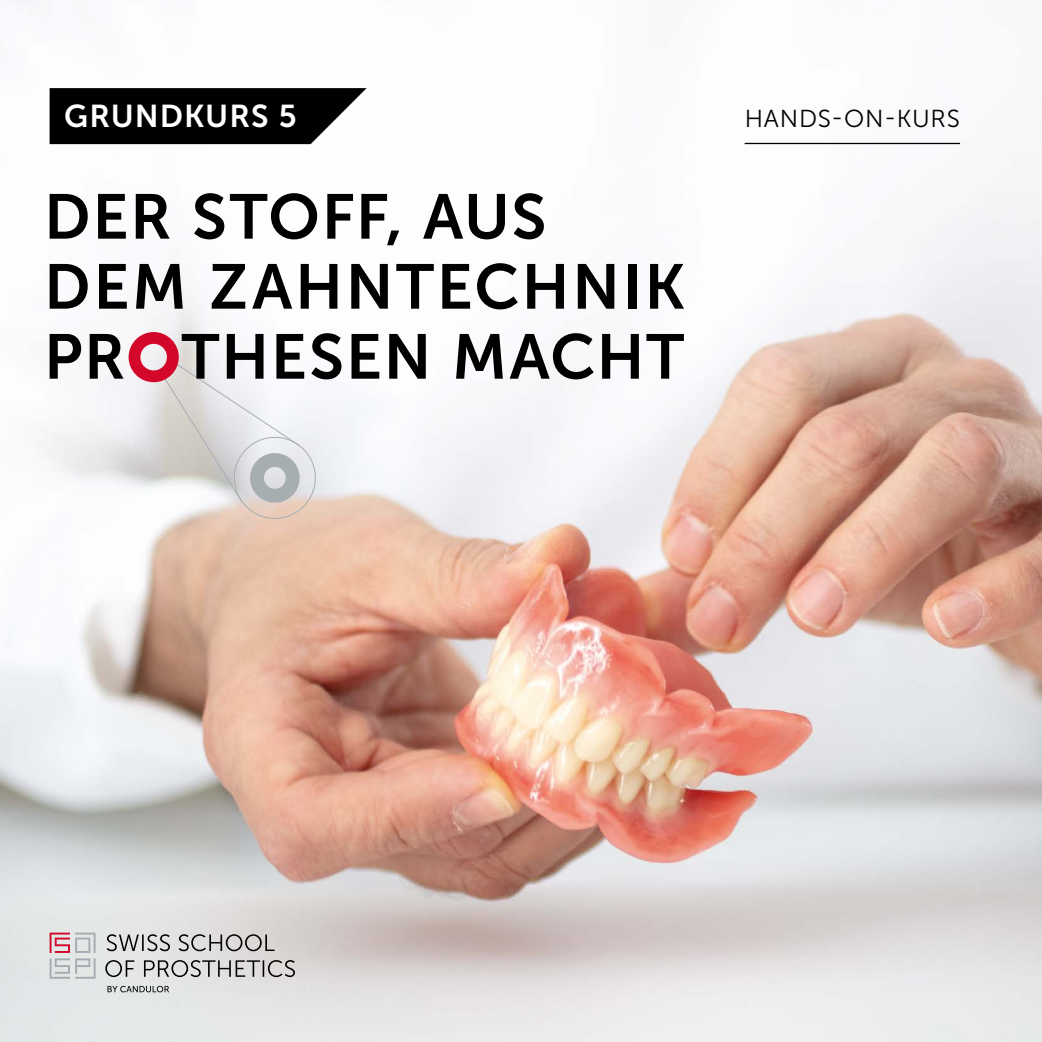
<style>
.page{position:relative;width:1042px;height:1042px;background:#fff}
.page>*{position:absolute;margin:0;border:0;box-sizing:border-box;transform-origin:0 0}
.t1{font:63px/70px "Museo Sans 700";letter-spacing:.03em;color:#000}
.t2{font:31.5px "Museo Sans 700";letter-spacing:.03em;color:#fff}
.t3{font:24.5px "Museo Sans 300";letter-spacing:.035em;color:#000}
</style>
<div class="page">
<img style="left:0;top:0;width:1042px;height:1042px">
<svg style="left:108px;top:986px;width:61px;height:6px"></svg>
<svg style="left:105px;top:960px;width:190px;height:17px"></svg>
<svg style="left:107px;top:934px;width:168px;height:17px"></svg>
<svg style="left:50px;top:932px;width:46px;height:46px"></svg>
<svg style="left:50px;top:88px;width:317px;height:56px"></svg>
<hr style="left:745px;top:143px;width:215px;height:1px;background:#000">
<svg style="left:128px;top:332px;width:190px;height:190px"></svg>
<p class="t2" style="left:64px;top:99px;width:234px">GRUNDKURS 5</p>
<p class="t3" style="left:745px;top:106px;width:217px">HANDS-ON-KURS</p>
<p class="t1" style="left:44px;top:182px;width:643px">DER STOFF, AUS<br>DEM ZAHNTECHNIK<br>PR THESEN MACHT</p>
</div>
